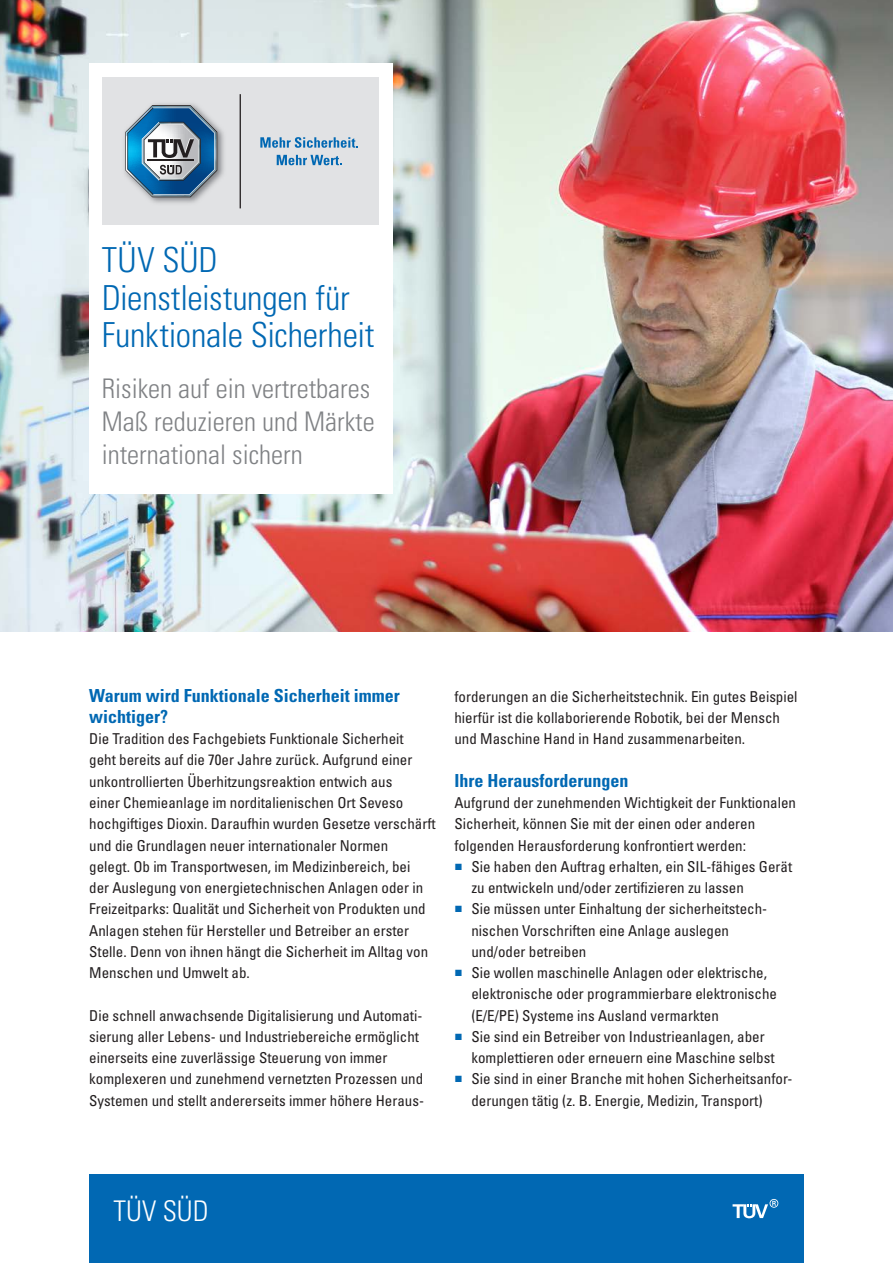
<style>
.page{position:relative;width:893px;height:1263px;background:#fff}
.page>*{position:absolute;margin:0;border:0;box-sizing:border-box;transform-origin:0 0}
.t1{font:300 condensed 34.5px/37.5px "Univers LT Std";letter-spacing:-.01em;color:#0168b3}
.t2{font:300 condensed 28.5px "Univers LT Std";color:#fff}
.t3{font:300 condensed 27px/33px "Univers LT Std";color:#808285}
.C1_BodyHeading_blue{font:700 condensed 18px/21.3px "Univers LT Std";color:#0168b3}
.C3_BodyText{font:condensed 15px/21.3px "Univers LT Std";color:#231f20}
.s1{font-family:"Arial";font-stretch:normal;font-size:13.5px;color:#0168b3}
</style>
<div class="page">
<img style="left:0;top:0;width:893px;height:631px">
<div style="left:89px;top:1174px;width:715px;height:89px;background:#0168b3"></div>
<svg style="left:733px;top:1199px;width:45px;height:19px"></svg>
<div style="left:89px;top:63px;width:303px;height:431px;background:#fff"></div>
<div style="left:102px;top:78px;width:276px;height:147px;background:#e1e2e4"></div>
<hr style="left:240px;top:94px;width:1px;height:114px;background:#231f20">
<svg style="left:260px;top:137px;width:98px;height:11px"></svg>
<svg style="left:277px;top:155px;width:65px;height:10px"></svg>
<img style="left:124px;top:103px;width:100px;height:100px">
<svg style="left:125px;top:105px;width:92px;height:92px"></svg>
<h1 class="t1" style="left:102px;top:241px;width:274px">TÜV SÜD<br>Dienstleistungen für<br>Funktionale Sicherheit</h1>
<h3 class="t3" style="left:102px;top:372px;width:274px">Risiken auf ein vertretbares<br>Maß reduzieren und Märkte international sichern</h3>
<p class="C1_BodyHeading_blue" style="left:89px;top:684px;width:312px">Warum wird Funktionale Sicherheit immer wichtiger?</p>
<p class="C3_BodyText" style="left:89px;top:728px;width:348px">Die Tradition des Fachgebiets Funktionale Sicherheit<br>geht bereits auf die 70er Jahre zurück. Aufgrund einer unkontrollierten Überhitzungsreaktion entwich aus<br>einer Chemieanlage im norditalienischen Ort Seveso hochgiftiges Dioxin. Daraufhin wurden Gesetze verschärft und die Grundlagen neuer internationaler Normen<br>gelegt. Ob im Transportwesen, im Medizinbereich, bei<br>der Auslegung von energietechnischen Anlagen oder in Freizeitparks: Qualität und Sicherheit von Produkten und Anlagen stehen für Hersteller und Betreiber an erster Stelle. Denn von ihnen hängt die Sicherheit im Alltag von Menschen und Umwelt ab.</p>
<p class="C3_BodyText" style="left:89px;top:1004px;width:336px">Die schnell anwachsende Digitalisierung und Automati&shy;sierung aller Lebens- und Industriebereiche ermöglicht einerseits eine zuverlässige Steuerung von immer komplexeren und zunehmend vernetzten Prozessen und Systemen und stellt andererseits immer höhere Heraus-</p>
<p class="C3_BodyText" style="left:454px;top:685px;width:345px">forderungen an die Sicherheitstechnik. Ein gutes Beispiel hierfür ist die kollaborierende Robotik, bei der Mensch und Maschine Hand in Hand zusammenarbeiten.</p>
<p class="C1_BodyHeading_blue" style="left:454px;top:769px;width:175px">Ihre Herausforderungen</p>
<p class="C3_BodyText" style="left:454px;top:792px;width:343px">Aufgrund der zunehmenden Wichtigkeit der Funktionalen<br>Sicherheit, können Sie mit der einen oder anderen folgenden Herausforderung konfrontiert werden:</p>
<p class="C3_BodyText" style="left:471px;top:855px;width:322px;text-indent:-17px"><span class="s1">■</span> Sie haben den Auftrag erhalten, ein SIL-fähiges Gerät zu entwickeln und/oder zertifizieren zu lassen</p>
<p class="C3_BodyText" style="left:471px;top:898px;width:297px;text-indent:-17px"><span class="s1">■</span> Sie müssen unter Einhaltung der sicherheitstech&shy;nischen Vorschriften eine Anlage auslegen und/oder betreiben</p>
<p class="C3_BodyText" style="left:471px;top:962px;width:307px;text-indent:-17px"><span class="s1">■</span> Sie wollen maschinelle Anlagen oder elektrische, elektronische oder programmierbare elektronische (E/E/PE) Systeme ins Ausland vermarkten</p>
<p class="C3_BodyText" style="left:471px;top:1026px;width:305px;text-indent:-17px"><span class="s1">■</span> Sie sind ein Betreiber von Industrieanlagen, aber komplettieren oder erneuern eine Maschine selbst</p>
<p class="C3_BodyText" style="left:471px;top:1068px;width:323px;text-indent:-17px"><span class="s1">■</span> Sie sind in einer Branche mit hohen Sicherheitsanfor&shy;derungen tätig (z. B. Energie, Medizin, Transport)</p>
<h2 class="t2" style="left:114px;top:1194px;width:97px">TÜV SÜD</h2>
</div>
